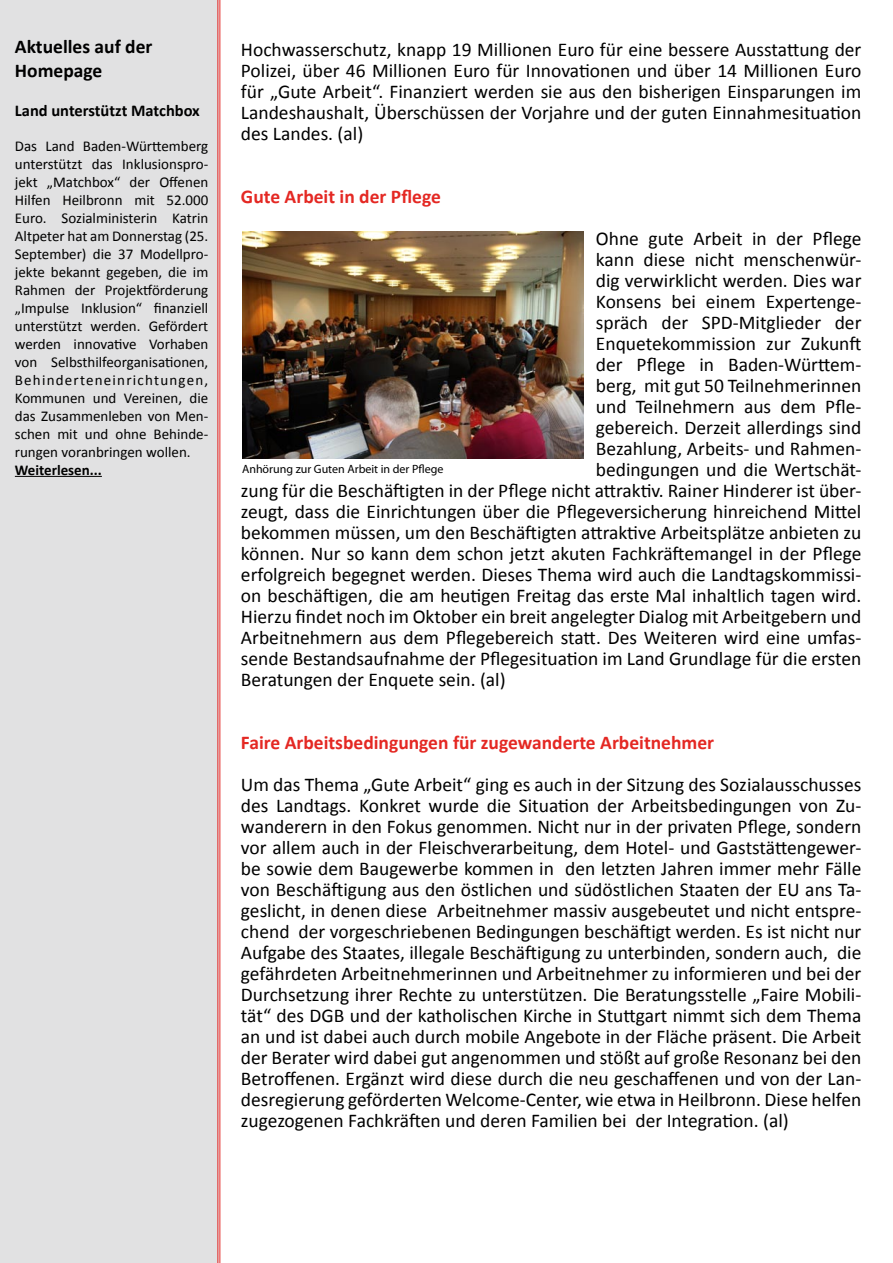
<style>
.page{position:relative;width:893px;height:1263px;background:#fff}
.page>*{position:absolute;margin:0;border:0;box-sizing:border-box;transform-origin:0 0}
.t1{font:19.5px/21px "Calibri";color:#000;text-align:justify}
.t2{font:700 19.5px "Calibri";color:#e42823}
.t3{font:700 19.5px/23.4px "Calibri";color:#000}
.t4{font:700 16.5px "Calibri";color:#000}
.t5{font:15px/18px "Calibri";color:#000;text-align:justify}
.t6{font:700 15px "Calibri";color:#000}
.t7{font:12px "Myriad Pro";color:#000}
</style>
<div class="page">
<div style="left:0;top:0;width:218px;height:1263px;background:#e1e1e2"></div>
<hr style="left:15px;top:476px;width:87px;height:1px;background:#000">
<img style="left:242px;top:232px;width:341px;height:227px">
<p class="t3" style="left:15px;top:35px;width:139px">Aktuelles auf der<br>Homepage</p>
<p class="t4" style="left:15px;top:100px;width:186px">Land unterstützt Matchbox</p>
<p class="t5" style="left:15px;top:137px;width:195px">Das Land Baden-Württemberg unterstützt das Inklusionspro&shy;jekt „Matchbox“ der Offenen Hilfen Heilbronn mit 52.000<br>Euro. Sozialministerin Katrin Altpeter hat am Donnerstag (25.<br>September) die 37 Modellpro&shy;jekte bekannt gegeben, die im Rahmen der Projektförderung „Impulse Inklusion“ finanziell unterstützt werden. Gefördert werden innovative Vorhaben von Selbsthilfeorganisationen, Behinderteneinrichtungen, Kommunen und Vereinen, die das Zusammenleben von Men&shy;schen mit und ohne Behinde&shy;rungen voranbringen wollen.</p>
<p class="t6" style="left:15px;top:460px;width:89px">Weiterlesen...</p>
<p class="t1" style="left:241px;top:39px;width:622px">Hochwasserschutz, knapp 19 Millionen Euro für eine bessere Ausstattung der Polizei, über 46 Millionen Euro für Innovationen und über 14 Millionen Euro für „Gute Arbeit“. Finanziert werden sie aus den bisherigen Einsparungen im Landeshaushalt, Überschüssen der Vorjahre und der guten Einnahmesituation des Landes. (al)</p>
<p class="t2" style="left:241px;top:184px;width:201px">Gute Arbeit in der Pflege</p>
<p class="t1" style="left:596px;top:228px;width:267px">Ohne gute Arbeit in der Pflege</p>
<p class="t1" style="left:596px;top:249px;width:267px">kann diese nicht menschenwür-</p>
<p class="t1" style="left:596px;top:270px;width:267px">dig verwirklicht werden. Dies war</p>
<p class="t1" style="left:596px;top:291px;width:267px">Konsens bei einem Expertenge-</p>
<p class="t1" style="left:596px;top:312px;width:267px">spräch der SPD-Mitglieder der</p>
<p class="t1" style="left:596px;top:333px;width:267px">Enquetekommission zur Zukunft</p>
<p class="t1" style="left:596px;top:354px;width:267px">der Pflege in Baden-Württem-</p>
<p class="t1" style="left:596px;top:375px;width:267px">berg, mit gut 50 Teilnehmerinnen</p>
<p class="t1" style="left:596px;top:396px;width:267px">und Teilnehmern aus dem Pfle-</p>
<p class="t1" style="left:596px;top:417px;width:267px">gebereich. Derzeit allerdings sind</p>
<p class="t1" style="left:596px;top:438px;width:267px">Bezahlung, Arbeits- und Rahmen-</p>
<p class="t1" style="left:596px;top:459px;width:267px">bedingungen und die Wertschät-</p>
<p class="t1" style="left:241px;top:480px;width:622px">zung für die Beschäftigten in der Pflege nicht attraktiv. Rainer Hinderer ist über-</p>
<p class="t1" style="left:241px;top:501px;width:622px">zeugt, dass die Einrichtungen über die Pflegeversicherung hinreichend Mittel</p>
<p class="t1" style="left:241px;top:522px;width:622px">bekommen müssen, um den Beschäftigten attraktive Arbeitsplätze anbieten zu</p>
<p class="t1" style="left:241px;top:543px;width:622px">können. Nur so kann dem schon jetzt akuten Fachkräftemangel in der Pflege</p>
<p class="t1" style="left:241px;top:564px;width:622px">erfolgreich begegnet werden. Dieses Thema wird auch die Landtagskommissi-</p>
<p class="t1" style="left:241px;top:585px;width:622px">on beschäftigen, die am heutigen Freitag das erste Mal inhaltlich tagen wird.</p>
<p class="t1" style="left:241px;top:606px;width:622px">Hierzu findet noch im Oktober ein breit angelegter Dialog mit Arbeitgebern und</p>
<p class="t1" style="left:241px;top:627px;width:622px">Arbeitnehmern aus dem Pflegebereich statt. Des Weiteren wird eine umfas-</p>
<p class="t1" style="left:241px;top:648px;width:622px">sende Bestandsaufnahme der Pflegesituation im Land Grundlage für die ersten</p>
<p class="t1" style="left:241px;top:669px;width:266px">Beratungen der Enquete sein. (al)</p>
<p class="t7" style="left:242px;top:461px;width:203px">Anhörung zur Guten Arbeit in der Pflege</p>
<p class="t2" style="left:241px;top:730px;width:475px">Faire Arbeitsbedingungen für zugewanderte Arbeitnehmer</p>
<p class="t1" style="left:241px;top:774px;width:622px">Um das Thema „Gute Arbeit“ ging es auch in der Sitzung des Sozialausschusses des Landtags. Konkret wurde die Situation der Arbeitsbedingungen von Zu&shy;wanderern in den Fokus genommen. Nicht nur in der privaten Pflege, sondern vor allem auch in der Fleischverarbeitung, dem Hotel- und Gaststättengewer&shy;be sowie dem Baugewerbe kommen in den letzten Jahren immer mehr Fälle von Beschäftigung aus den östlichen und südöstlichen Staaten der EU ans Ta&shy;geslicht, in denen diese Arbeitnehmer massiv ausgebeutet und nicht entspre&shy;chend der vorgeschriebenen Bedingungen beschäftigt werden. Es ist nicht nur Aufgabe des Staates, illegale Beschäftigung zu unterbinden, sondern auch, die gefährdeten Arbeitnehmerinnen und Arbeitnehmer zu informieren und bei der Durchsetzung ihrer Rechte zu unterstützen. Die Beratungsstelle „Faire Mobili&shy;tät“ des DGB und der katholischen Kirche in Stuttgart nimmt sich dem Thema an und ist dabei auch durch mobile Angebote in der Fläche präsent. Die Arbeit der Berater wird dabei gut angenommen und stößt auf große Resonanz bei den Betroffenen. Ergänzt wird diese durch die neu geschaffenen und von der Lan&shy;desregierung geförderten Welcome-Center, wie etwa in Heilbronn. Diese helfen zugezogenen Fachkräften und deren Familien bei der Integration. (al)</p>
</div>
